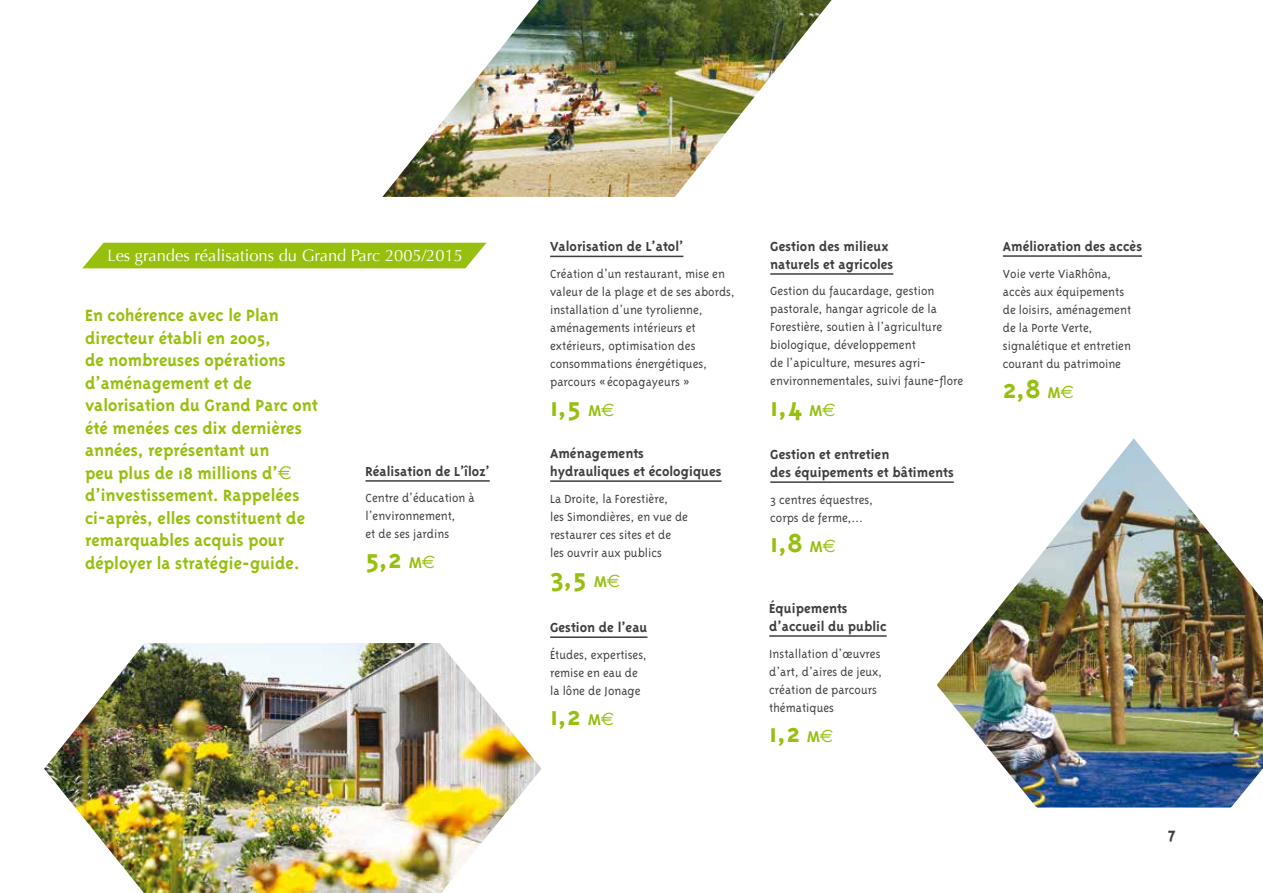
<style>
.page{position:relative;width:1263px;height:893px;background:#fff}
.page>*{position:absolute;margin:0;border:0;box-sizing:border-box;transform-origin:0 0}
.t1{font:700 30px "Triplex";color:#97bf0d}
.t2{font:700 18.75px/22.5px "Triplex";color:#97bf0d}
.t3{font:700 18px "Triplex";color:#3e3d40}
.t4{font:16.5px "Optima";color:#fff}
.t5{font:700 15px/18px "Triplex";color:#3e3d40}
.t6{font:300 13.5px/18px "Triplex";color:#3e3d40}
.s1{font-family:"Euro Sans";font-weight:400}
.s2{font-size:18px}
.s3{font-family:"Euro Sans";font-weight:400;font-size:18px}
</style>
<div class="page">
<div style="left:82px;top:243px;width:405px;height:25px;background:#97bf0d"></div>
<hr style="left:365px;top:480px;width:125px;height:2px;background:#3e3d40">
<hr style="left:550px;top:256px;width:133px;height:1px;background:#3e3d40">
<hr style="left:550px;top:480px;width:172px;height:2px;background:#3e3d40">
<hr style="left:550px;top:636px;width:97px;height:2px;background:#3e3d40">
<hr style="left:770px;top:273px;width:123px;height:2px;background:#3e3d40">
<hr style="left:769px;top:635px;width:118px;height:2px;background:#3e3d40">
<hr style="left:1003px;top:255px;width:139px;height:2px;background:#3e3d40">
<hr style="left:770px;top:481px;width:184px;height:2px;background:#3e3d40">
<img style="left:382px;top:0;width:450px;height:197px">
<img style="left:44px;top:636px;width:512px;height:257px">
<img style="left:922px;top:438px;width:341px;height:370px">
<p class="t4" style="left:107px;top:246px;width:357px">Les grandes réalisations du Grand Parc 2005/2015</p>
<p class="t2" style="left:85px;top:304px;width:234px">En cohérence avec le Plan directeur établi en 2005,<br>de nombreuses opérations d’aménagement et de valorisation du Grand Parc ont été menées ces dix dernières années, représentant un<br>peu plus de 18 millions d’<span class="s1">€ </span>d’investissement. Rappelées ci-après, elles constituent de remarquables acquis pour déployer la stratégie-guide.</p>
<p class="t5" style="left:365px;top:462px;width:126px">Réalisation de L’îloz’</p>
<p class="t6" style="left:365px;top:489px;width:111px">Centre d’éducation à l’environnement,<br>et de ses jardins</p>
<h1 class="t1" style="left:365px;top:542px;width:71px">5,2 <span class="s2">M</span><span class="s3">€</span></h1>
<p class="t5" style="left:550px;top:238px;width:135px">Valorisation de L’atol’</p>
<p class="t6" style="left:550px;top:265px;width:186px">Création d’un restaurant, mise en valeur de la plage et de ses abords, installation d’une tyrolienne, aménagements intérieurs et extérieurs, optimisation des consommations énergétiques, parcours « écopagayeurs »</p>
<h1 class="t1" style="left:550px;top:390px;width:66px">1,5 <span class="s2">M</span><span class="s3">€</span></h1>
<p class="t5" style="left:550px;top:444px;width:173px">Aménagements hydrauliques et écologiques</p>
<p class="t6" style="left:550px;top:489px;width:139px">La Droite, la Forestière,<br>les Simondières, en vue de restaurer ces sites et de les ouvrir aux publics</p>
<h1 class="t1" style="left:550px;top:560px;width:72px">3,5 <span class="s2">M</span><span class="s3">€</span></h1>
<p class="t5" style="left:550px;top:618px;width:99px">Gestion de l’eau</p>
<p class="t6" style="left:550px;top:645px;width:98px">Études, expertises, remise en eau de la lône de Jonage</p>
<h1 class="t1" style="left:550px;top:698px;width:66px">1,2 <span class="s2">M</span><span class="s3">€</span></h1>
<p class="t5" style="left:770px;top:237px;width:125px">Gestion des milieux naturels et agricoles</p>
<p class="t6" style="left:770px;top:282px;width:195px">Gestion du faucardage, gestion pastorale, hangar agricole de la Forestière, soutien à l’agriculture biologique, développement<br>de l’apiculture, mesures agri&shy;environnementales, suivi faune-flore</p>
<h1 class="t1" style="left:770px;top:389px;width:67px">1,4 <span class="s2">M</span><span class="s3">€</span></h1>
<p class="t5" style="left:770px;top:445px;width:185px">Gestion et entretien<br>des équipements et bâtiments</p>
<p class="t6" style="left:770px;top:490px;width:104px">3 centres équestres, corps de ferme,…</p>
<h1 class="t1" style="left:770px;top:525px;width:67px">1,8 <span class="s2">M</span><span class="s3">€</span></h1>
<p class="t5" style="left:769px;top:599px;width:119px">Équipements d’accueil du public</p>
<p class="t6" style="left:769px;top:644px;width:114px">Installation d’œuvres d’art, d’aires de jeux, création de parcours thématiques</p>
<h1 class="t1" style="left:769px;top:715px;width:66px">1,2 <span class="s2">M</span><span class="s3">€</span></h1>
<p class="t5" style="left:1003px;top:237px;width:141px">Amélioration des accès</p>
<p class="t6" style="left:1003px;top:264px;width:130px">Voie verte ViaRhôna, accès aux équipements de loisirs, aménagement de la Porte Verte, signalétique et entretien courant du patrimoine</p>
<h1 class="t1" style="left:1003px;top:371px;width:73px">2,8 <span class="s2">M</span><span class="s3">€</span></h1>
<h3 class="t3" style="left:1168px;top:823px;width:10px">7</h3>
</div>
